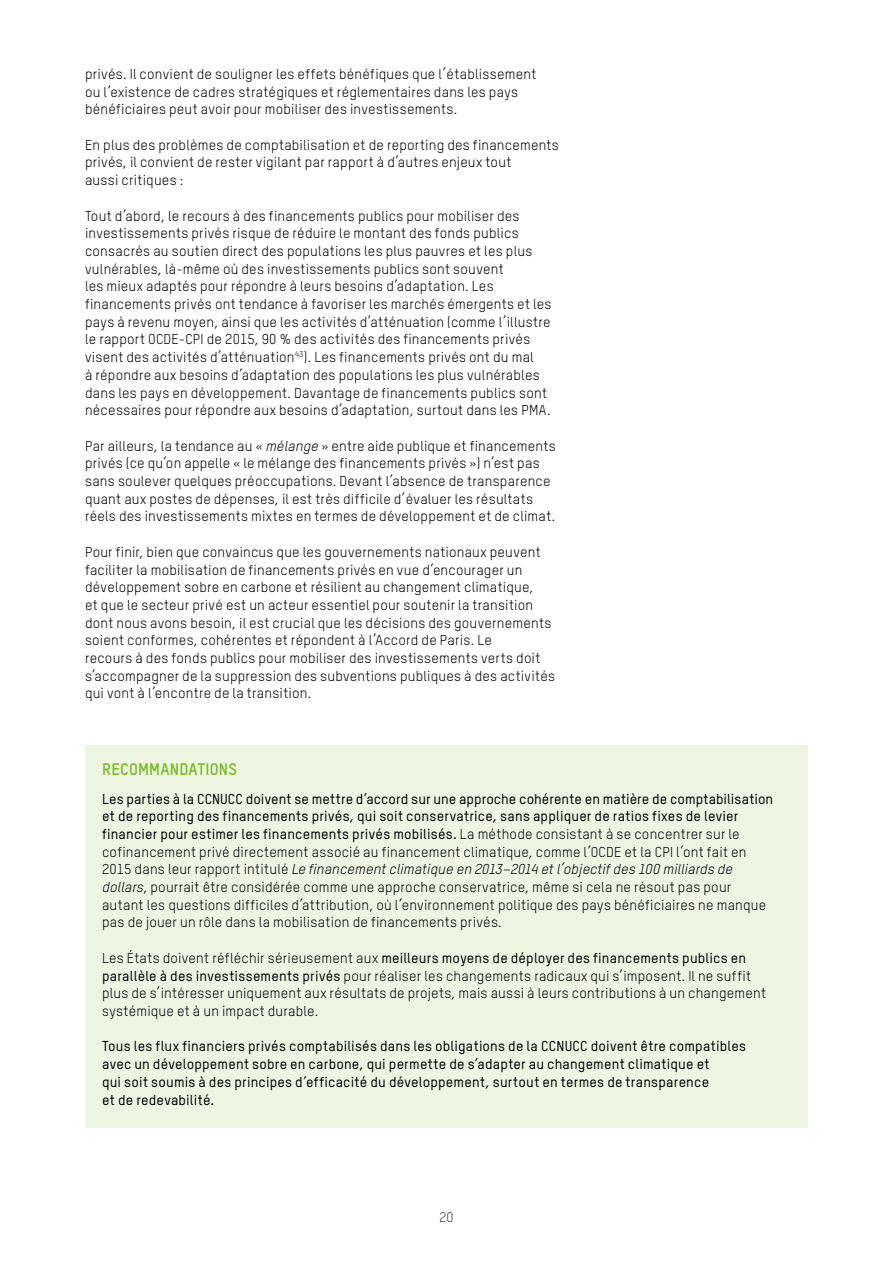
<style>
.page{position:relative;width:893px;height:1263px;background:#fff}
.page>*{position:absolute;margin:0;border:0;box-sizing:border-box;transform-origin:0 0}
.t1{font:700 16.5px "Oxfam TSTARPRO";letter-spacing:.005em;color:#7ab929}
.t2{font:14.1px/17.7px "Oxfam TSTARPRO";letter-spacing:.015em;color:#000}
.t3{font:500 14.1px/17.7px "Oxfam TSTARPRO";letter-spacing:.015em;color:#000}
.t4{font:300 13.5px "Oxfam TSTARPRO";color:#000}
.s1{font-style:italic}
.s2{font-weight:500}
</style>
<div class="page">
<div style="left:85px;top:745px;width:723px;height:383px;background:#eef5e3"></div>
<p class="t2" style="left:85px;top:65px;width:453px">privés. Il convient de souligner les effets bénéfiques que l’établissement ou l’existence de cadres stratégiques et réglementaires dans les pays bénéficiaires peut avoir pour mobiliser des investissements.</p>
<p class="t2" style="left:85px;top:136px;width:475px">En plus des problèmes de comptabilisation et de reporting des financements privés, il convient de rester vigilant par rapport à d’autres enjeux tout<br>aussi critiques :</p>
<p class="t2" style="left:85px;top:207px;width:468px">Tout d’abord, le recours à des financements publics pour mobiliser des investissements privés risque de réduire le montant des fonds publics consacrés au soutien direct des populations les plus pauvres et les plus vulnérables, là-même où des investissements publics sont souvent<br>les mieux adaptés pour répondre à leurs besoins d’adaptation. Les financements privés ont tendance à favoriser les marchés émergents et les pays à revenu moyen, ainsi que les activités d’atténuation (comme l’illustre le rapport OCDE-CPI de 2015, 90 % des activités des financements privés visent des activités d’atténuation<sup>43</sup>). Les financements privés ont du mal<br>à répondre aux besoins d’adaptation des populations les plus vulnérables dans les pays en développement. Davantage de financements publics sont nécessaires pour répondre aux besoins d’adaptation, surtout dans les PMA.</p>
<p class="t2" style="left:85px;top:437px;width:472px">Par ailleurs, la tendance au « <span class="s1">mélange</span> » entre aide publique et financements privés (ce qu’on appelle « le mélange des financements privés ») n’est pas sans soulever quelques préoccupations. Devant l’absence de transparence quant aux postes de dépenses, il est très difficile d’évaluer les résultats réels des investissements mixtes en termes de développement et de climat.</p>
<p class="t2" style="left:85px;top:543px;width:472px">Pour finir, bien que convaincus que les gouvernements nationaux peuvent faciliter la mobilisation de financements privés en vue d’encourager un développement sobre en carbone et résilient au changement climatique,<br>et que le secteur privé est un acteur essentiel pour soutenir la transition dont nous avons besoin, il est crucial que les décisions des gouvernements soient conformes, cohérentes et répondent à l’Accord de Paris. Le<br>recours à des fonds publics pour mobiliser des investissements verts doit s’accompagner de la suppression des subventions publiques à des activités qui vont à l’encontre de la transition.</p>
<p class="t1" style="left:102px;top:759px;width:136px">RECOMMANDATIONS</p>
<p class="t2" style="left:102px;top:789px;width:673px"><span class="s2">Les parties à la CCNUCC doivent se mettre d’accord sur une approche cohérente en matière de comptabilisation et de reporting des financements privés, qui soit conservatrice, sans appliquer de ratios fixes de levier financier pour estimer les financements privés mobilisés.</span> La méthode consistant à se concentrer sur le cofinancement privé directement associé au financement climatique, comme l’OCDE et la CPI l’ont fait en 2015 dans leur rapport intitulé <span class="s1">Le financement climatique en 2013–2014 et l’objectif des 100 milliards de dollars</span>, pourrait être considérée comme une approche conservatrice, même si cela ne résout pas pour autant les questions difficiles d’attribution, où l’environnement politique des pays bénéficiaires ne manque pas de jouer un rôle dans la mobilisation de financements privés.</p>
<p class="t2" style="left:102px;top:949px;width:665px">Les États doivent réfléchir sérieusement aux <span class="s2">meilleurs moyens de déployer des financements publics en parallèle à des investissements privés</span> pour réaliser les changements radicaux qui s’imposent. Il ne suffit plus de s’intéresser uniquement aux résultats de projets, mais aussi à leurs contributions à un changement systémique et à un impact durable.</p>
<p class="t3" style="left:102px;top:1037px;width:646px">Tous les flux financiers privés comptabilisés dans les obligations de la CCNUCC doivent être compatibles avec un développement sobre en carbone, qui permette de s’adapter au changement climatique et<br>qui soit soumis à des principes d’efficacité du développement, surtout en termes de transparence<br>et de redevabilité.</p>
<p class="t4" style="left:439px;top:1209px;width:16px">20</p>
</div>
